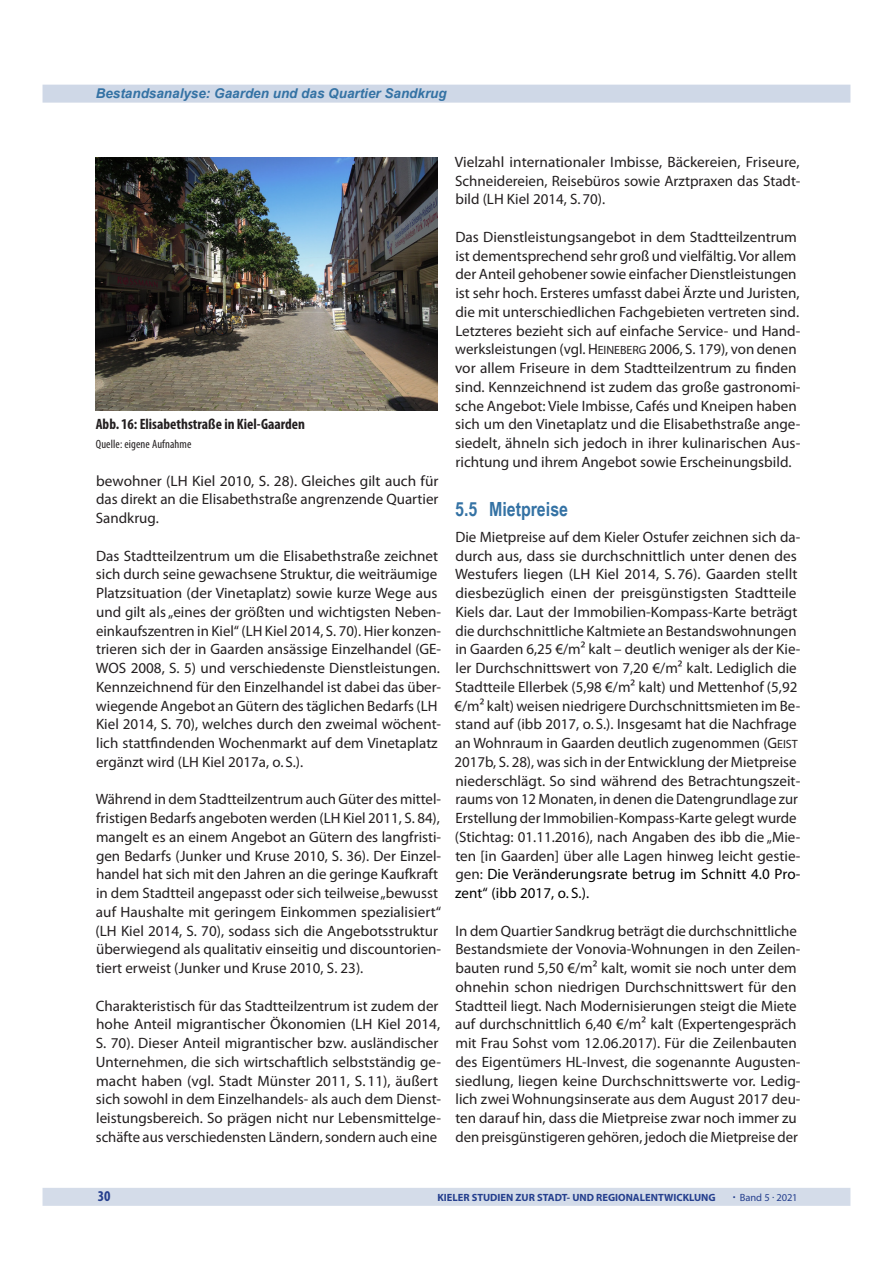
<style>
.page{position:relative;width:893px;height:1263px;background:#fff}
.page>*{position:absolute;margin:0;border:0;box-sizing:border-box;transform-origin:0 0}
._2__Ordnung_Mitte{font:700 19.5px "Arial Narrow";color:#3472a4}
.Brottext{font:15px/18.8px "Myriad Pro";color:#231f20}
.Brottext_101{font:15px/18.8px "Myriad Pro";color:#231f20}
.Abbildungsunterschri{font:700 condensed 15px "Myriad Pro";color:#231f20}
.t1{font:700 condensed 15px "Myriad Pro";color:#253f8e}
.t2{font:italic 700 13.5px "Arial";color:#3472a4}
.Quellen_Abbildung{font:condensed 12px "Myriad Pro";letter-spacing:.01em;color:#231f20}
.t3{font:700 10.5px "Myriad Pro";color:#253f8e}
.t4{font:10.5px "Myriad Pro";color:#253f8e}
.s1{font-family:"Myriad Pro Regular SC800"}
.s2{font-family:"Myriad Pro Regular SC800";font-size:12px}
.s3{color:#000}
</style>
<div class="page">
<div style="left:43px;top:1188px;width:807px;height:18px;background:#d4dce9"></div>
<img style="left:96px;top:157px;width:342px;height:254px">
<div style="left:43px;top:85px;width:807px;height:18px;background:#cfd8e7"></div>
<p class="t2" style="left:96px;top:85px;width:353px">Bestandsanalyse: Gaarden und das Quartier Sandkrug</p>
<p class="Abbildungsunterschri" style="left:96px;top:415px;width:211px">Abb. 16: Elisabethstraße in Kiel-Gaarden</p>
<p class="Quellen_Abbildung" style="left:96px;top:437px;width:97px">Quelle: eigene Aufnahme</p>
<p class="Brottext" style="left:96px;top:471px;width:344px;text-align:justify">bewohner (LH Kiel 2010, S. 28). Gleiches gilt auch für das direkt an die Elisabethstraße angrenzende Quartier Sandkrug.</p>
<p class="Brottext" style="left:96px;top:546px;width:347px">Das Stadtteilzentrum um die Elisabethstraße zeichnet sich durch seine gewachsene Struktur, die weiträumige Platzsituation (der Vinetaplatz) sowie kurze Wege aus und gilt als „eines der größten und wichtigsten Neben&shy;einkaufszentren in Kiel“ (LH Kiel 2014, S. 70). Hier konzen&shy;trieren sich der in Gaarden ansässige Einzelhandel (GE-WOS 2008, S. 5) und verschiedenste Dienstleistungen.<br>Kennzeichnend für den Einzelhandel ist dabei das über&shy;wiegende Angebot an Gütern des täglichen Bedarfs (LH Kiel 2014, S. 70), welches durch den zweimal wöchent&shy;lich stattfindenden Wochenmarkt auf dem Vinetaplatz ergänzt wird (LH Kiel 2017a, o. S.).</p>
<p class="Brottext" style="left:96px;top:790px;width:347px">Während in dem Stadtteilzentrum auch Güter des mittel&shy;fristigen Bedarfs angeboten werden (LH Kiel 2011, S. 84), mangelt es an einem Angebot an Gütern des langfristi&shy;gen Bedarfs (Junker und Kruse 2010, S. 36). Der Einzel&shy;handel hat sich mit den Jahren an die geringe Kaufkraft in dem Stadtteil angepasst oder sich teilweise „bewusst auf Haushalte mit geringem Einkommen spezialisiert“ (LH Kiel 2014, S. 70), sodass sich die Angebotsstruktur überwiegend als qualitativ einseitig und discountorien&shy;tiert erweist (Junker und Kruse 2010, S. 23).</p>
<p class="Brottext" style="left:96px;top:996px;width:347px">Charakteristisch für das Stadtteilzentrum ist zudem der hohe Anteil migrantischer Ökonomien (LH Kiel 2014, S. 70). Dieser Anteil migrantischer bzw. ausländischer Unternehmen, die sich wirtschaftlich selbstständig ge&shy;macht haben (vgl. Stadt Münster 2011, S.11), äußert sich sowohl in dem Einzelhandels- als auch dem Dienst&shy;leistungsbereich. So prägen nicht nur Lebensmittelge&shy;schäfte aus verschiedensten Ländern, sondern auch eine</p>
<p class="Brottext" style="left:455px;top:152px;width:347px;text-align:justify">Vielzahl internationaler Imbisse, Bäckereien, Friseure, Schneidereien, Reisebüros sowie Arztpraxen das Stadt&shy;bild (LH Kiel 2014, S.70).</p>
<p class="Brottext_101" style="left:455px;top:227px;width:347px">Das Dienstleistungsangebot in dem Stadtteilzentrum ist dementsprechend sehr groß und vielfältig. Vor allem der Anteil gehobener sowie einfacher Dienstleistungen ist sehr hoch. Ersteres umfasst dabei Ärzte und Juristen, die mit unterschiedlichen Fachgebieten vertreten sind.<br>Letzteres bezieht sich auf einfache Service- und Hand&shy;werksleistungen (vgl. <span class="s1">H</span> <span class="s2">EINEBERG</span> 2006, S. 179), von denen vor allem Friseure in dem Stadtteilzentrum zu finden sind. Kennzeichnend ist zudem das große gastronomi&shy;sche Angebot: Viele Imbisse, Cafés und Kneipen haben sich um den Vinetaplatz und die Elisabethstraße ange&shy;siedelt, ähneln sich jedoch in ihrer kulinarischen Aus&shy;richtung und ihrem Angebot sowie Erscheinungsbild.</p>
<p class="_2__Ordnung_Mitte" style="left:455px;top:494px;width:114px">5.5 Mietpreise</p>
<p class="Brottext" style="left:454px;top:527px;width:348px">Die Mietpreise auf dem Kieler Ostufer zeichnen sich da&shy;durch aus, dass sie durchschnittlich unter denen des Westufers liegen (LH Kiel 2014, S. 76). Gaarden stellt diesbezüglich einen der preisgünstigsten Stadtteile Kiels dar. Laut der Immobilien-Kompass-Karte beträgt die durchschnittliche Kaltmiete an Bestandswohnungen in Gaarden 6,25 €/m² kalt – deutlich weniger als der Kie&shy;ler Durchschnittswert von 7,20 €/m² kalt. Lediglich die Stadtteile Ellerbek (5,98 €/m² kalt) und Mettenhof (5,92 €/m² kalt) weisen niedrigere Durchschnittsmieten im Be&shy;stand auf (ibb 2017, o.S.). Insgesamt hat die Nachfrage an Wohnraum in Gaarden deutlich zugenommen (<span class="s1">G</span><span class="s2">EIST </span>2017b, S. 28), was sich in der Entwicklung der Mietpreise niederschlägt. So sind während des Betrachtungszeit&shy;raums von 12 Monaten, in denen die Datengrundlage zur Erstellung der Immobilien-Kompass-Karte gelegt wurde (Stichtag: 01.11.2016), nach Angaben des ibb die „Mie&shy;ten [in Gaarden] über alle Lagen hinweg leicht gestie&shy;gen: <span class="s3">Die Veränderungsrate betrug im Schnitt 4.0 Pro&shy;zent“ (ibb 2017, o. S.).</span></p>
<p class="Brottext" style="left:455px;top:921px;width:347px">In dem Quartier Sandkrug beträgt die durchschnittliche Bestandsmiete der Vonovia-Wohnungen in den Zeilen&shy;bauten rund 5,50 €/m² kalt, womit sie noch unter dem ohnehin schon niedrigen Durchschnittswert für den Stadtteil liegt. Nach Modernisierungen steigt die Miete auf durchschnittlich 6,40 €/m² kalt (Expertengespräch mit Frau Sohst vom 12.06.2017). Für die Zeilenbauten des Eigentümers HL-Invest, die sogenannte Augusten&shy;siedlung, liegen keine Durchschnittswerte vor. Ledig&shy;lich zwei Wohnungsinserate aus dem August 2017 deu&shy;ten darauf hin, dass die Mietpreise zwar noch immer zu den preisgünstigeren gehören, jedoch die Mietpreise der</p>
<p class="t1" style="left:98px;top:1186px;width:14px">30</p>
<p class="t3" style="left:437px;top:1190px;width:280px">KIELER STUDIEN ZUR STADT- UND REGIONALENTWICKLUNG</p>
<p class="t4" style="left:733px;top:1190px;width:66px"><sup>.</sup> Band 5 . 2021</p>
</div>
